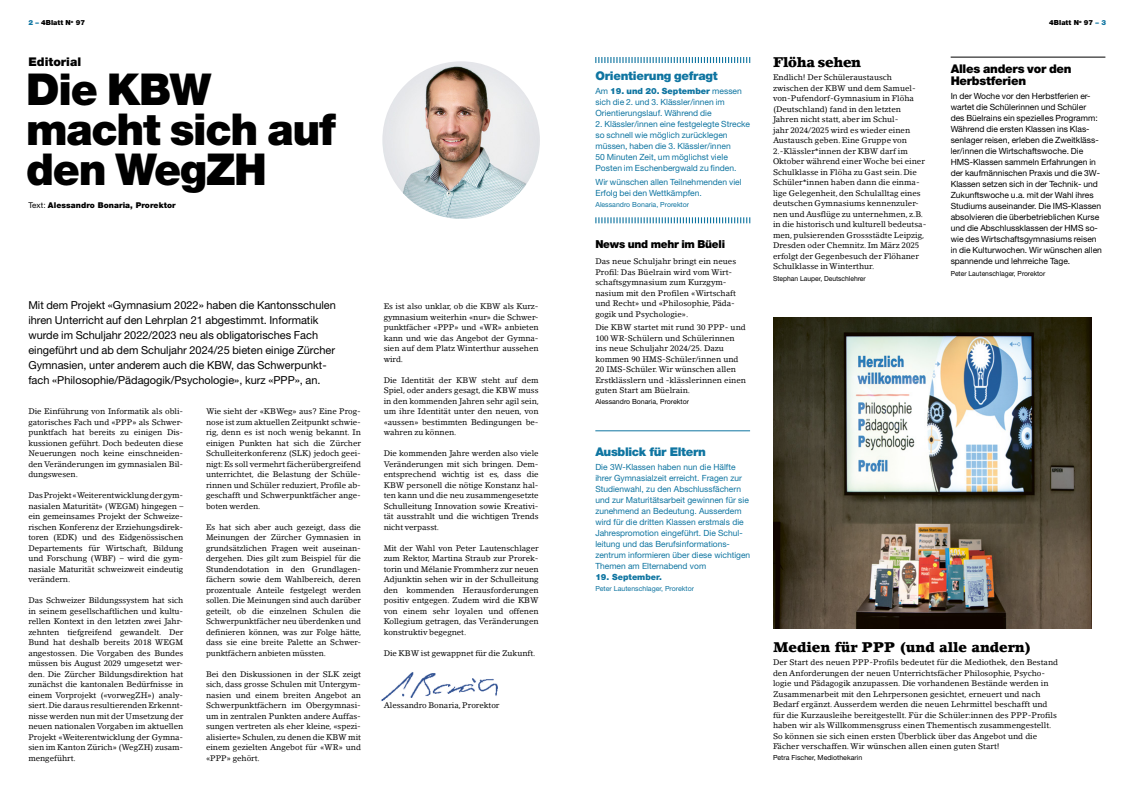
<style>
.page{position:relative;width:1134px;height:794px;background:#fff}
.page>*{position:absolute;margin:0;border:0;box-sizing:border-box;transform-origin:0 0}
.t1{font:900 44px/40px "Helvetica Neue LT Std";letter-spacing:-.03em;color:#000}
.t2{font:900 14px "Lino Letter Std";color:#000}
.t3{font:900 14px "Lino Letter Std";letter-spacing:-.02em;color:#000}
.t4{font:900 12px "Helvetica Neue LT Std";letter-spacing:-.02em;color:#0f75a1}
.t5{font:900 12px/12px "Helvetica Neue LT Std";letter-spacing:-.02em;color:#000}
.t6{font:900 12px "Helvetica Neue LT Std";color:#000}
.t7{font:11px/15px "Helvetica Neue LT Std";color:#000}
.t8{font:900 11px "Helvetica Neue LT Std";letter-spacing:-.02em;color:#000}
.t9{font:8.5px/11px "Helvetica Neue LT Std";color:#0f75a1}
.t10{font:8.5px/11px "Helvetica Neue LT Std";color:#000}
.t11{font:900 8.5px "Helvetica Neue LT Std";color:#0f75a1}
.t12{font:8px/10.5px "Lino Letter Std";color:#000;text-align:justify}
.t13{font:900 8px "Helvetica Neue LT Std";letter-spacing:.01em;color:#000}
.t14{font:7px "Helvetica Neue LT Std";color:#0f75a1}
.t15{font:7px "Helvetica Neue LT Std";color:#000;scale:.96 1}
.t16{font:7px "Helvetica Neue LT Std";color:#000}
.t17{font:900 7px "Helvetica Neue LT Std";color:#000}
.s1{color:#0f75a1}
.s2{font-weight:400}
.s3{font-weight:900}
</style>
<div class="page">
<img style="left:382px;top:61px;width:158px;height:158px;border-radius:79px">
<img style="left:381px;top:672px;width:117px;height:29px">
<img style="left:773px;top:317px;width:318px;height:311px">
<svg style="left:595px;top:57px;width:155px;height:6px"></svg>
<svg style="left:595px;top:217px;width:155px;height:6px"></svg>
<hr style="left:595px;top:430px;width:155px;height:1px;background:#0f75a1">
<hr style="left:951px;top:57px;width:154px;height:1px;background:#000">
<p class="t17" style="left:28px;top:18px;width:58px"><span class="s1">2 –</span> 4Blatt N<sup>o</sup> 97</p>
<p class="t17" style="left:1049px;top:18px;width:58px">4Blatt N<sup>o</sup> 97 <span class="s1">– 3</span></p>
<h3 class="t6" style="left:28px;top:54px;width:54px">Editorial</h3>
<h1 class="t1" style="left:26px;top:69px;width:311px">Die KBW macht sich auf den WegZH</h1>
<p class="t13" style="left:28px;top:201px;width:149px"><span class="s2">Text:</span> Alessandro Bonaria, Prorektor</p>
<p class="t7" style="left:28px;top:298px;width:309px">Mit dem Projekt «Gymnasium 2022» haben die Kantonsschulen ihren Unterricht auf den Lehrplan 21 abgestimmt. Informatik wurde im Schuljahr 2022/2023 neu als obligatorisches Fach eingeführt und ab dem Schuljahr 2024/25 bieten einige Zürcher Gymnasien, unter anderem auch die KBW, das Schwerpunkt&shy;fach «Philosophie/Pädagogik/Psychologie», kurz «PPP», an.</p>
<p class="t12" style="left:28px;top:406px;width:156px">Die Einführung von Informatik als obli&shy;gatorisches Fach und «PPP» als Schwer&shy;punktfach hat bereits zu einigen Dis&shy;kussionen geführt. Doch bedeuten diese Neuerungen noch keine einschneiden&shy;den Veränderungen im gymnasialen Bil&shy;dungswesen.</p>
<p class="t12" style="left:28px;top:490px;width:156px">Das Projekt «Weiterentwicklung der gym&shy;nasialen Maturität» (WEGM) hingegen – ein gemeinsames Projekt der Schweize&shy;rischen Konferenz der Erziehungsdirek&shy;toren (EDK) und des Eidgenössischen Departements für Wirtschaft, Bildung und Forschung (WBF) – wird die gym&shy;nasiale Maturität schweizweit eindeutig verändern.</p>
<p class="t12" style="left:28px;top:595px;width:156px">Das Schweizer Bildungssystem hat sich in seinem gesellschaftlichen und kultu&shy;rellen Kontext in den letzten zwei Jahr&shy;zehnten tiefgreifend gewandelt. Der Bund hat deshalb bereits 2018 WEGM angestossen. Die Vorgaben des Bundes müssen bis August 2029 umgesetzt wer&shy;den. Die Zürcher Bildungsdirektion hat zunächst die kantonalen Bedürfnisse in einem Vorprojekt («vorwegZH») analy&shy;siert. Die daraus resultierenden Erkennt&shy;nisse werden nun mit der Umsetzung der neuen nationalen Vorgaben im aktuellen Projekt «Weiterentwicklung der Gymna&shy;sien im Kanton Zürich» (WegZH) zusam&shy;mengeführt.</p>
<p class="t12" style="left:206px;top:406px;width:156px">Wie sieht der «KBWeg» aus? Eine Prog&shy;nose ist zum aktuellen Zeitpunkt schwie&shy;rig, denn es ist noch wenig bekannt. In einigen Punkten hat sich die Zürcher Schulleiterkonferenz (SLK) jedoch geei&shy;nigt: Es soll vermehrt fächerübergreifend unterrichtet, die Belastung der Schüle&shy;rinnen und Schüler reduziert, Profile ab&shy;geschafft und Schwerpunktfächer ange&shy;boten werden.</p>
<p class="t12" style="left:206px;top:521px;width:157px">Es hat sich aber auch gezeigt, dass die Meinungen der Zürcher Gymnasien in grundsätzlichen Fragen weit auseinan&shy;dergehen. Dies gilt zum Beispiel für die Stundendotation in den Grundlagen&shy;fächern sowie dem Wahlbereich, deren prozentuale Anteile festgelegt werden sollen. Die Meinungen sind auch darüber geteilt, ob die einzelnen Schulen die Schwerpunktfächer neu überdenken und definieren können, was zur Folge hätte, dass sie eine breite Palette an Schwer&shy;punktfächern anbieten müssten.</p>
<p class="t12" style="left:206px;top:668px;width:156px">Bei den Diskussionen in der SLK zeigt sich, dass grosse Schulen mit Untergym&shy;nasien und einem breiten Angebot an Schwerpunktfächern im Obergymnasi&shy;um in zentralen Punkten andere Auffas&shy;sungen vertreten als eher kleine, «spezi&shy;alisierte» Schulen, zu denen die KBW mit einem gezielten Angebot für «WR» und «PPP» gehört.</p>
<p class="t12" style="left:384px;top:301px;width:156px">Es ist also unklar, ob die KBW als Kurz&shy;gymnasium weiterhin «nur» die Schwer&shy;punktfächer «PPP» und «WR» anbieten kann und wie das Angebot der Gymna&shy;sien auf dem Platz Winterthur aussehen wird.</p>
<p class="t12" style="left:384px;top:374px;width:157px">Die Identität der KBW steht auf dem Spiel, oder anders gesagt, die KBW muss in den kommenden Jahren sehr agil sein, um ihre Identität unter den neuen, von «aussen» bestimmten Bedingungen be&shy;wahren zu können.</p>
<p class="t12" style="left:384px;top:448px;width:156px">Die kommenden Jahre werden also viele Veränderungen mit sich bringen. Dem&shy;entsprechend wichtig ist es, dass die KBW personell die nötige Konstanz hal&shy;ten kann und die neu zusammengesetzte Schulleitung Innovation sowie Kreativi&shy;tät ausstrahlt und die wichtigen Trends nicht verpasst.</p>
<p class="t12" style="left:384px;top:542px;width:156px">Mit der Wahl von Peter Lautenschlager zum Rektor, Martina Straub zur Prorek&shy;torin und Mélanie Frommherz zur neuen Adjunktin sehen wir in der Schulleitung den kommenden Herausforderungen positiv entgegen. Zudem wird die KBW von einem sehr loyalen und offenen Kollegium getragen, das Veränderungen konstruktiv begegnet.</p>
<p class="t12" style="left:384px;top:647px;width:153px">Die KBW ist gewappnet für die Zukunft.</p>
<p class="t12" style="left:384px;top:700px;width:117px">Alessandro Bonaria, Prorektor</p>
<h3 class="t4" style="left:595px;top:69px;width:124px">Orientierung gefragt</h3>
<p class="t9" style="left:595px;top:85px;width:148px">Am <span class="s3">19. und 20. September</span> messen sich die 2. und 3. Klässler/innen im<br>Orientierungslauf. Während die</p>
<p class="t9" style="left:595px;top:118px;width:156px">2. Klässler/innen eine festgelegte Strecke so schnell wie möglich zurücklegen müssen, haben die 3. Klässler/innen<br>50 Minuten Zeit, um möglichst viele Posten im Eschenbergwald zu finden.</p>
<p class="t9" style="left:595px;top:176px;width:148px">Wir wünschen allen Teilnehmenden viel<br>Erfolg bei den Wettkämpfen.</p>
<p class="t14" style="left:595px;top:201px;width:95px">Alessandro Bonaria, Prorektor</p>
<h3 class="t8" style="left:595px;top:238px;width:131px">News und mehr im Büeli</h3>
<p class="t12" style="left:595px;top:256px;width:142px;text-align:left">Das neue Schuljahr bringt ein neues Profil: Das Büelrain wird vom Wirt&shy;schaftsgymnasium zum Kurzgym&shy;nasium mit den Profilen «Wirtschaft und Recht» und «Philosophie, Päda&shy;gogik und Psychologie».</p>
<p class="t12" style="left:595px;top:322px;width:152px;text-align:left">Die KBW startet mit rund 30 PPP- und 100 WR-Schülern und Schülerinnen ins neue Schuljahr 2024/25. Dazu kommen 90 HMS-Schüler/innen und 20 IMS-Schüler. Wir wünschen allen Erstklässlern und -klässlerinnen einen guten Start am Büelrain.</p>
<p class="t16" style="left:595px;top:398px;width:95px">Alessandro Bonaria, Prorektor</p>
<h3 class="t4" style="left:595px;top:445px;width:112px">Ausblick für Eltern</h3>
<p class="t9" style="left:595px;top:461px;width:156px">Die 3W-Klassen haben nun die Hälfte ihrer Gymnasialzeit erreicht. Fragen zur Studienwahl, zu den Abschlussfächern und zur Maturitätsarbeit gewinnen für sie zunehmend an Bedeutung. Ausserdem wird für die dritten Klassen erstmals die Jahrespromotion eingeführt. Die Schul&shy;leitung und das Berufsinformations&shy;zentrum informieren über diese wichtigen Themen am Elternabend vom</p>
<p class="t11" style="left:595px;top:572px;width:68px">19. September.</p>
<p class="t14" style="left:595px;top:584px;width:100px">Peter Lautenschlager, Prorektor</p>
<h2 class="t3" style="left:773px;top:54px;width:90px">Flöha sehen</h2>
<p class="t12" style="left:773px;top:72px;width:155px;text-align:left">Endlich! Der Schüleraustausch zwischen der KBW und dem Samuel&shy;von-Pufendorf-Gymnasium in Flöha (Deutschland) fand in den letzten Jahren nicht statt, aber im Schul-<br>jahr 2024/2025 wird es wieder einen Austausch geben. Eine Gruppe von 2.-Klässler*innen der KBW darf im Oktober während einer Woche bei einer Schulklasse in Flöha zu Gast sein. Die Schüler*innen haben dann die einma&shy;lige Gelegenheit, den Schulalltag eines deutschen Gymnasiums kennenzuler&shy;nen und Ausflüge zu unternehmen, z.B. in die historisch und kulturell bedeutsa&shy;men, pulsierenden Grossstädte Leipzig, Dresden oder Chemnitz. Im März 2025 erfolgt der Gegenbesuch der Flöhaner Schulklasse in Winterthur.</p>
<p class="t15" style="left:773px;top:274px;width:98px">Stephan Lauper, Deutschlehrer</p>
<h3 class="t5" style="left:951px;top:63px;width:123px">Alles anders vor den<br>Herbstferien</h3>
<p class="t10" style="left:951px;top:91px;width:153px">In der Woche vor den Herbstferien er&shy;wartet die Schülerinnen und Schüler des Büelrains ein spezielles Programm:<br>Während die ersten Klassen ins Klas&shy;senlager reisen, erleben die Zweitkläss&shy;ler/innen die Wirtschaftswoche. Die HMS-Klassen sammeln Erfahrungen in der kaufmännischen Praxis und die 3W-Klassen setzen sich in der Technik- und Zukunftswoche u.a. mit der Wahl ihres Studiums auseinander. Die IMS-Klassen absolvieren die überbetrieblichen Kurse und die Abschlussklassen der HMS so&shy;wie des Wirtschaftsgymnasiums reisen in die Kulturwochen. Wir wünschen allen spannende und lehrreiche Tage.</p>
<p class="t15" style="left:951px;top:269px;width:100px">Peter Lautenschlager, Prorektor</p>
<h2 class="t2" style="left:773px;top:638px;width:259px">Medien für PPP (und alle andern)</h2>
<p class="t12" style="left:773px;top:657px;width:287px;text-align:left">Der Start des neuen PPP-Profils bedeutet für die Mediothek, den Bestand den Anforderungen der neuen Unterrichtsfächer Philosophie, Psycho&shy;logie und Pädagogik anzupassen. Die vorhandenen Bestände werden in Zusammenarbeit mit den Lehrpersonen gesichtet, erneuert und nach Bedarf ergänzt. Ausserdem werden die neuen Lehrmittel beschafft und für die Kurzausleihe bereitgestellt. Für die Schüler:innen des PPP-Profils haben wir als Willkommensgruss einen Thementisch zusammengestellt.<br>So können sie sich einen ersten Überblick über das Angebot und die Fächer verschaffen. Wir wünschen allen einen guten Start!</p>
<p class="t16" style="left:773px;top:753px;width:91px">Petra Fischer, Mediothekarin</p>
</div>
